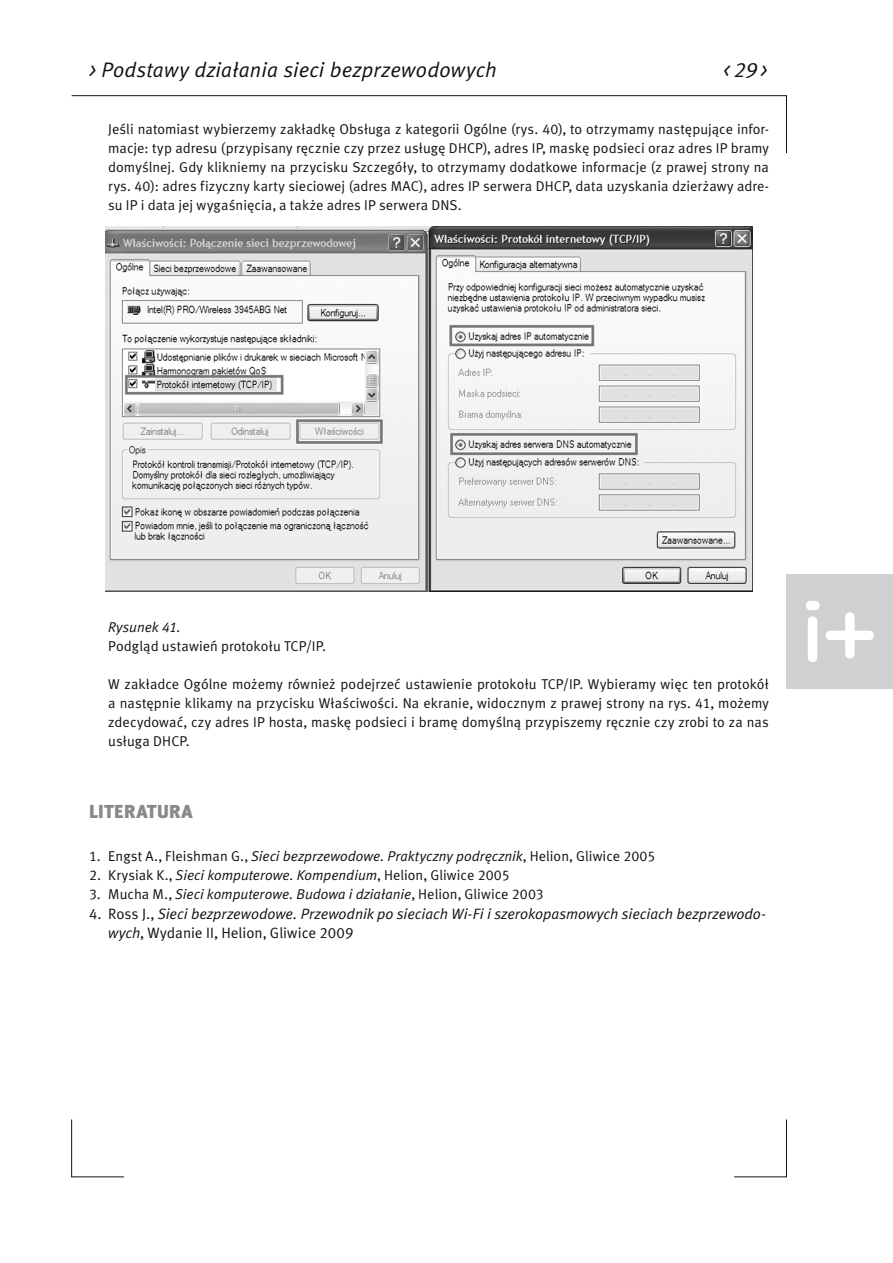
<style>
.page{position:relative;width:893px;height:1263px;background:#fff}
.page>*{position:absolute;margin:0;border:0;box-sizing:border-box;transform-origin:0 0}
.t1{font:italic 21px "Meta Normal CELF";letter-spacing:.01em;color:#111}
.t2{font:18.75px "Meta Black CELF";letter-spacing:.025em;color:#898989}
.t3{font:italic 15px/19.2px "Meta Normal CELF";color:#111}
.t4{font:14.25px/19.2px "Meta Normal CELF";letter-spacing:.005em;color:#111;text-align:justify}
.t5{font:italic 14.25px "Meta Normal CELF";color:#111}
.s1{font-style:italic}
.s2{font-style:normal}
</style>
<div class="page">
<svg style="left:71px;top:95px;width:716px;height:59px"></svg>
<svg style="left:71px;top:1119px;width:53px;height:58px"></svg>
<svg style="left:734px;top:1119px;width:53px;height:58px"></svg>
<div style="left:786px;top:574px;width:107px;height:115px;background:#d0d0d0"></div>
<div style="left:808px;top:616px;width:9px;height:46px;background:#fff;border-radius:5px"></div>
<div style="left:806px;top:601px;width:14px;height:9px;background:#fff;border-radius:5px"></div>
<svg style="left:825px;top:612px;width:49px;height:46px"></svg>
<img style="left:106px;top:226px;width:646px;height:366px">
<p class="t1" style="left:89px;top:61px;width:409px">&gt; Podstawy działania sieci bezprzewodowych</p>
<p class="t1" style="left:723px;top:61px;width:45px">&lt; 29 &gt;</p>
<p class="t4" style="left:108px;top:120px;width:662px">Jeśli natomiast wybierzemy zakładkę Obsługa z kategorii Ogólne (rys. 40), to otrzymamy następujące infor&shy;macje: typ adresu (przypisany ręcznie czy przez usługę DHCP), adres IP, maskę podsieci oraz adres IP bramy domyślnej. Gdy klikniemy na przycisku Szczegóły, to otrzymamy dodatkowe informacje (z prawej strony na rys. 40): adres fizyczny karty sieciowej (adres MAC), adres IP serwera DHCP, data uzyskania dzierżawy adre&shy;su IP i data jej wygaśnięcia, a także adres IP serwera DNS.</p>
<p class="t4" style="left:108px;top:618px;width:219px"><span class="s1">Rysunek 41.<br></span>Podgląd ustawień protokołu TCP/IP.</p>
<p class="t4" style="left:108px;top:675px;width:662px">W zakładce Ogólne możemy również podejrzeć ustawienie protokołu TCP/IP. Wybieramy więc ten protokół a następnie klikamy na przycisku Właściwości. Na ekranie, widocznym z prawej strony na rys. 41, możemy zdecydować, czy adres IP hosta, maskę podsieci i bramę domyślną przypiszemy ręcznie czy zrobi to za nas usługa DHCP.</p>
<p class="t2" style="left:89px;top:805px;width:105px">LITERATURA</p>
<p class="t4" style="left:89px;top:848px;width:568px">1. Engst A., Fleishman G., <span class="s1">Sieci bezprzewodowe. Praktyczny podręcznik</span>, Helion, Gliwice 2005</p>
<p class="t4" style="left:89px;top:867px;width:422px">2. Krysiak K., <span class="s1">Sieci komputerowe. Kompendium</span>, Helion, Gliwice 2005</p>
<p class="t5" style="left:89px;top:889px;width:456px"><span class="s2">3. Mucha M.,</span> Sieci komputerowe. Budowa i działanie<span class="s2">, Helion, Gliwice 2003</span></p>
<p class="t3" style="left:108px;top:905px;width:659px;text-indent:-19px"><span class="s2">4. Ross J.,</span> Sieci bezprzewodowe. Przewodnik po sieciach Wi-Fi i szerokopasmowych sieciach bezprzewodo&shy;wych<span class="s2">, Wydanie II, Helion, Gliwice 2009</span></p>
</div>
